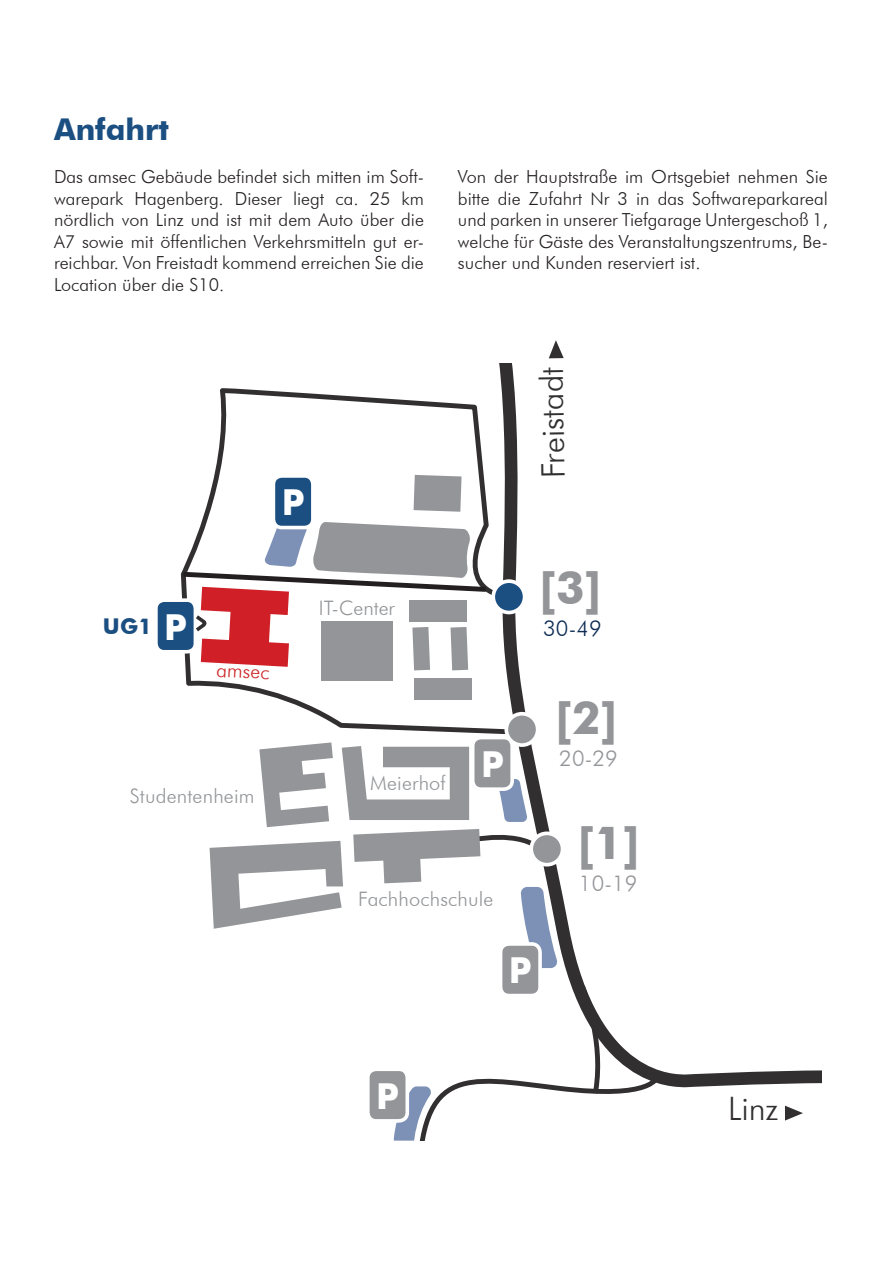
<style>
.page{position:relative;width:893px;height:1263px;background:#fff}
.page>*{position:absolute;margin:0;border:0;box-sizing:border-box;transform-origin:0 0}
.t1{font:700 45.75px "Futura BT";color:#939598}
.t2{font:700 35.85px "Futura BT";color:#fff}
.t3{font:300 32.25px "Futura BT";color:#312f30}
.t4{font:700 30px "Futura BT";color:#1b4e81}
.t5{font:300 21.75px "Futura BT";letter-spacing:.01em;color:#939598}
.t6{font:300 21.75px "Futura BT";color:#0c2c53}
.t7{font:700 21.75px "Futura BT";color:#1b4e81}
.t8{font:300 19.95px "Futura BT";letter-spacing:.01em;color:#939598}
.t9{font:300 19.95px "Futura BT";color:#ce292b}
.t10{font:300 18px/21.6px "Futura BT";color:#231f20;text-align:justify}
</style>
<div class="page">
<svg style="left:499px;top:363px;width:322px;height:743px"></svg>
<svg style="left:185px;top:386px;width:337px;height:350px"></svg>
<svg style="left:394px;top:986px;width:268px;height:154px"></svg>
<div style="left:414px;top:678px;width:58px;height:22px;background:#939598"></div>
<div style="left:322px;top:621px;width:71px;height:60px;background:#939598"></div>
<svg style="left:210px;top:742px;width:348px;height:226px"></svg>
<div style="left:473px;top:737px;width:39px;height:52px;background:#939598;border-radius:8px"></div>
<div style="left:471px;top:736px;width:43px;height:55px;border:4px solid #fff;border-radius:8px"></div>
<div style="left:501px;top:944px;width:39px;height:51px;background:#939598;border-radius:8px"></div>
<div style="left:499px;top:942px;width:43px;height:55px;border:4px solid #fff;border-radius:8px"></div>
<div style="left:368px;top:1069px;width:39px;height:52px;background:#939598;border-radius:8px"></div>
<div style="left:366px;top:1067px;width:43px;height:56px;border:4px solid #fff;border-radius:8px"></div>
<svg style="left:785px;top:1106px;width:18px;height:14px"></svg>
<svg style="left:549px;top:340px;width:15px;height:18px"></svg>
<svg style="left:414px;top:475px;width:48px;height:37px"></svg>
<div style="left:156px;top:600px;width:39px;height:52px;background:#1b4e81;border-radius:8px"></div>
<div style="left:154px;top:598px;width:43px;height:55px;border:4px solid #fff;border-radius:8px"></div>
<div style="left:531px;top:833px;width:32px;height:32px;background:#939598;border-radius:50%"></div>
<div style="left:529px;top:831px;width:35px;height:35px;border:4px solid #fff;border-radius:50%"></div>
<div style="left:506px;top:714px;width:32px;height:31px;background:#939598;border-radius:50%"></div>
<div style="left:504px;top:712px;width:35px;height:35px;border:4px solid #fff;border-radius:50%"></div>
<div style="left:493px;top:581px;width:32px;height:31px;background:#1b4e81;border-radius:50%"></div>
<div style="left:491px;top:579px;width:35px;height:35px;border:4px solid #fff;border-radius:50%"></div>
<svg style="left:178px;top:522px;width:313px;height:148px"></svg>
<div style="left:273px;top:476px;width:40px;height:51px;background:#1b4e81;border-radius:8px"></div>
<div style="left:272px;top:474px;width:43px;height:55px;border:4px solid #fff;border-radius:8px"></div>
<h3 class="t4" style="left:54px;top:111px;width:117px">Anfahrt</h3>
<p class="t10" style="left:54px;top:166px;width:371px">Das amsec Gebäude befindet sich mitten im Soft&shy;warepark Hagenberg. Dieser liegt ca. 25 km nördlich von Linz und ist mit dem Auto über die A7 sowie mit öffentlichen Verkehrsmitteln gut er&shy;reichbar. Von Freistadt kommend erreichen Sie die Location über die S10.</p>
<p class="t10" style="left:458px;top:166px;width:371px">Von der Hauptstraße im Ortsgebiet nehmen Sie bitte die Zufahrt Nr 3 in das Softwareparkareal und parken in unserer Tiefgarage Untergeschoß 1, welche für Gäste des Veranstaltungszentrums, Be&shy;sucher und Kunden reserviert ist.</p>
<h2 class="t2" style="left:282px;top:481px;width:24px">P</h2>
<h3 class="t3" style="left:534px;top:479px;width:113px;rotate:-91deg">Freistadt</h3>
<h1 class="t1" style="left:539px;top:560px;width:64px">[3]</h1>
<p class="t8" style="left:319px;top:596px;width:77px">IT-Center</p>
<h2 class="t2" style="left:164px;top:605px;width:24px">P</h2>
<p class="t7" style="left:103px;top:613px;width:51px">UG1</p>
<p class="t6" style="left:543px;top:615px;width:60px">30-49</p>
<p class="t9" style="left:217px;top:657px;width:55px;rotate:3deg">amsec</p>
<p class="t8" style="left:130px;top:784px;width:126px">Studentenheim</p>
<p class="t8" style="left:370px;top:771px;width:77px">Meierhof</p>
<h2 class="t2" style="left:481px;top:742px;width:24px">P</h2>
<p class="t8" style="left:358px;top:886px;width:137px">Fachhochschule</p>
<h2 class="t2" style="left:509px;top:949px;width:24px">P</h2>
<h1 class="t1" style="left:555px;top:690px;width:64px">[2]</h1>
<p class="t5" style="left:559px;top:745px;width:60px">20-29</p>
<h1 class="t1" style="left:577px;top:815px;width:64px">[1]</h1>
<p class="t5" style="left:579px;top:870px;width:60px">10-19</p>
<h2 class="t2" style="left:376px;top:1074px;width:24px">P</h2>
<h3 class="t3" style="left:728px;top:1088px;width:51px">Linz</h3>
</div>
